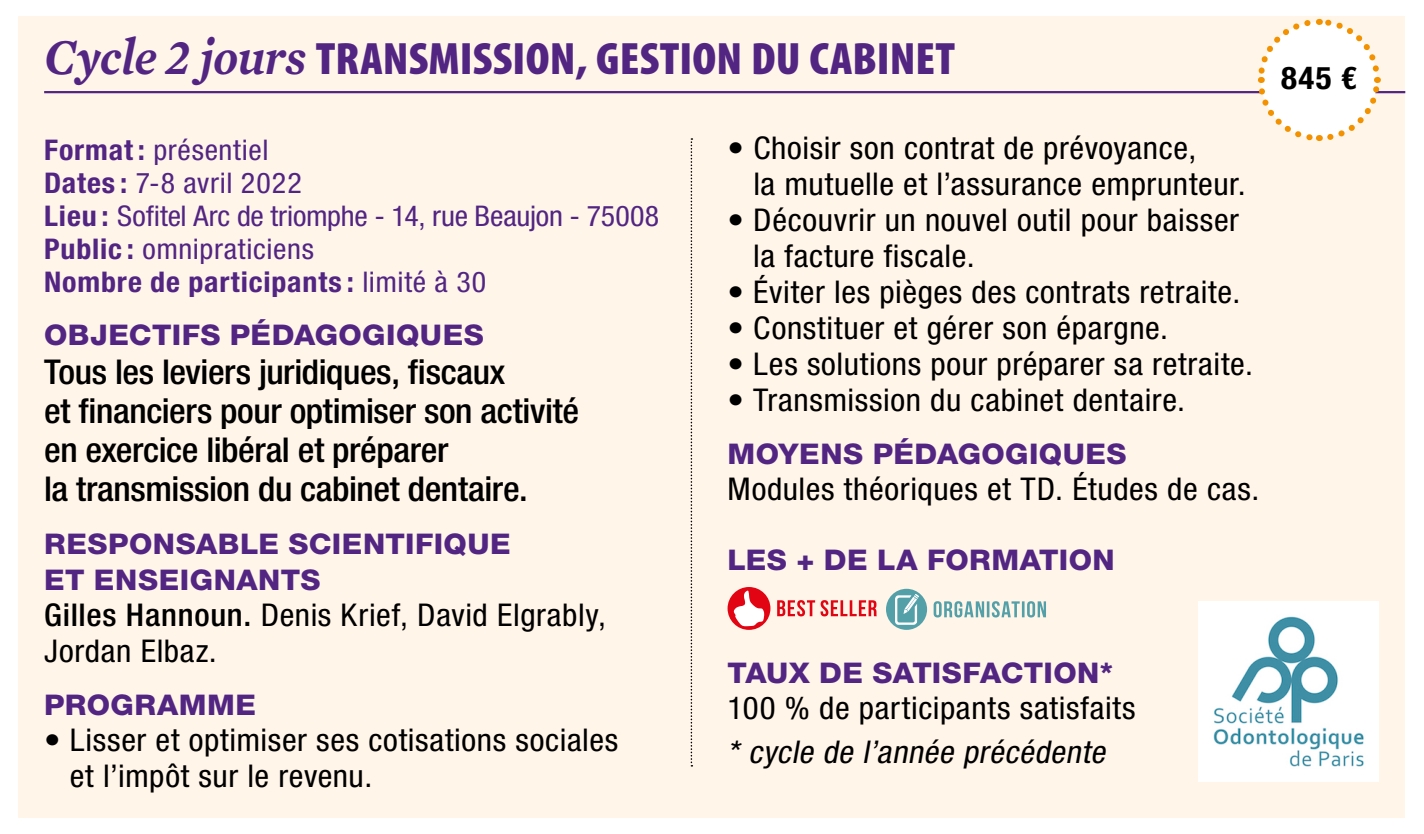
<style>
.page{position:relative;width:1424px;height:834px;background:#fff}
.page>*{position:absolute;margin:0;border:0;box-sizing:border-box;transform-origin:0 0}
.t1{font:45.6px "Myriad Variable Concept";letter-spacing:.005em;color:#522583;scale:1.05 1}
.t2{font:500 condensed 34.2px/39px "Helvetica Neue LT Std";letter-spacing:-.01em;color:#000;scale:1.05 1}
.t3{font:condensed 31.2px/36px "Helvetica Neue LT Std";letter-spacing:.02em;color:#000;scale:1.05 1}
.t4{font:italic condensed 31.2px "Helvetica Neue LT Std";color:#000;scale:1.05 1}
.t5{font:700 condensed 31.2px "Helvetica Neue LT Std";color:#000;scale:1.05 1}
.t6{font:condensed 28.5px/33px "Helvetica Neue LT Std";letter-spacing:.015em;color:#522583;scale:1.05 1}
.t7{font:800 28.5px/36px "Helvetica Neue LT Std";letter-spacing:.015em;color:#522583;scale:1.05 1}
.s1{font-family:"Mercury Text G1";font-weight:600;font-style:italic;font-size:51px}
.s2{font-weight:700}
.s3{font-weight:500}
</style>
<div class="page">
<div style="left:19px;top:16px;width:1386px;height:802px;background:#fff5e9"></div>
<hr style="left:44px;top:91px;width:1361px;height:2px;background:#522583">
<svg style="left:690px;top:138px;width:2px;height:628px"></svg>
<div style="left:727px;top:587px;width:43px;height:43px;background:#e30413;border-radius:50%"></div>
<svg style="left:734px;top:590px;width:30px;height:36px"></svg>
<svg style="left:777px;top:600px;width:99px;height:16px"></svg>
<div style="left:886px;top:588px;width:41px;height:42px;background:#54a0a9;border-radius:50%"></div>
<svg style="left:895px;top:594px;width:24px;height:30px"></svg>
<svg style="left:933px;top:601px;width:113px;height:16px"></svg>
<svg style="left:1254px;top:18px;width:129px;height:123px"></svg>
<img style="left:1198px;top:601px;width:180px;height:180px">
<h1 class="t1" style="left:44px;top:32px;width:869px"><span class="s1">Cycle 2 jours</span> TRANSMISSION, GESTION DU CABINET</h1>
<p class="t6" style="left:44px;top:133px;width:587px"><span class="s2">Format :</span> présentiel<br><span class="s2">Dates :</span> 7-8 avril 2022<br><span class="s2">Lieu :</span> Sofitel Arc de triomphe - 14, rue Beaujon - 75008<br><span class="s2">Public :</span> omnipraticiens<br><span class="s2">Nombre de participants :</span> limité à 30</p>
<p class="t7" style="left:44px;top:316px;width:420px">OBJECTIFS PÉDAGOGIQUES</p>
<p class="t2" style="left:44px;top:352px;width:511px">Tous les leviers juridiques, fiscaux<br>et financiers pour optimiser son activité en exercice libéral et préparer<br>la transmission du cabinet dentaire.</p>
<p class="t7" style="left:44px;top:525px;width:446px">RESPONSABLE SCIENTIFIQUE<br>ET ENSEIGNANTS</p>
<p class="t3" style="left:44px;top:596px;width:536px"><span class="s3">Gilles Hannoun.</span> Denis Krief, David Elgrably,<br>Jordan Elbaz.</p>
<p class="t7" style="left:44px;top:686px;width:203px">PROGRAMME</p>
<p class="t3" style="left:70px;top:721px;width:524px;text-indent:-26px">• Lisser et optimiser ses cotisations sociales et l’impôt sur le revenu.</p>
<p class="t3" style="left:753px;top:129px;width:470px;text-indent:-26px">• Choisir son contrat de prévoyance,<br>la mutuelle et l’assurance emprunteur.</p>
<p class="t3" style="left:753px;top:201px;width:464px;text-indent:-26px">• Découvrir un nouvel outil pour baisser la facture fiscale.</p>
<p class="t3" style="left:727px;top:273px;width:490px">• Éviter les pièges des contrats retraite.</p>
<p class="t3" style="left:727px;top:309px;width:421px">• Constituer et gérer son épargne.</p>
<p class="t3" style="left:727px;top:345px;width:502px">• Les solutions pour préparer sa retraite.</p>
<p class="t3" style="left:727px;top:381px;width:437px">• Transmission du cabinet dentaire.</p>
<p class="t7" style="left:727px;top:435px;width:381px">MOYENS PÉDAGOGIQUES</p>
<p class="t3" style="left:727px;top:470px;width:508px">Modules théoriques et TD. Études de cas.</p>
<p class="t7" style="left:727px;top:541px;width:370px">LES + DE LA FORMATION</p>
<p class="t7" style="left:727px;top:654px;width:369px">TAUX DE SATISFACTION*</p>
<p class="t3" style="left:727px;top:689px;width:390px">100 % de participants satisfaits</p>
<p class="t4" style="left:727px;top:734px;width:367px">* cycle de l’année précédente</p>
<p class="t5" style="left:1281px;top:59px;width:74px">845 €</p>
</div>
